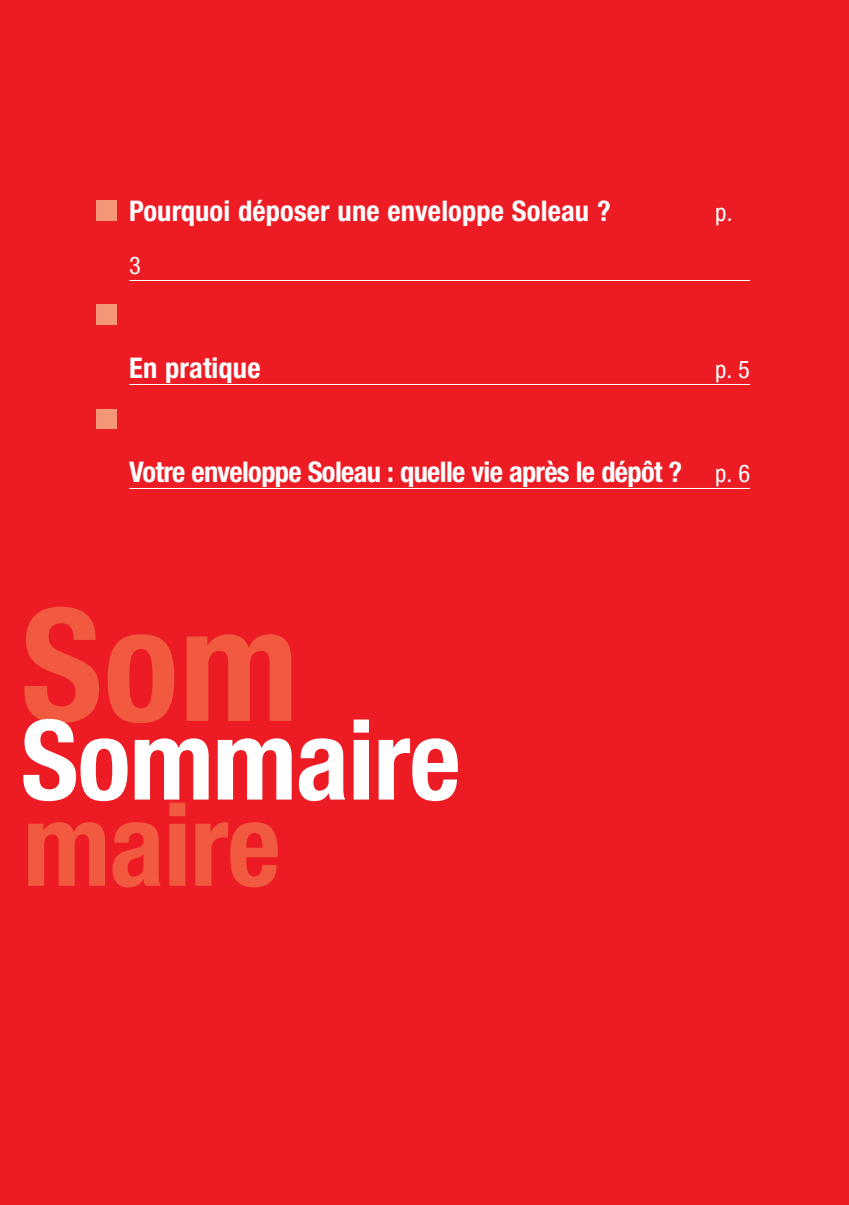
<style>
.page{position:relative;width:849px;height:1205px;background:#fff}
.page>*{position:absolute;margin:0;border:0;box-sizing:border-box;transform-origin:0 0}
.t1{font:700 condensed 156.9px "Helvetica Neue";color:#f15a3f}
.t2{font:700 condensed 115.2px "Helvetica Neue";letter-spacing:-.01em;color:#f15a3f}
.t3{font:700 condensed 110.85px "Helvetica Neue";letter-spacing:-.01em;color:#fff}
.t4{font:700 condensed 28.5px "Helvetica Neue";letter-spacing:-.01em;color:#fff}
.t5{font:condensed 24.45px "Helvetica Neue";color:#fff}
.s1{font-weight:400;font-size:24.45px}
</style>
<div class="page">
<div style="left:0;top:0;width:848px;height:1205px;background:#ed1c24"></div>
<hr style="left:129px;top:280px;width:621px;height:1px;background:#fff">
<hr style="left:129px;top:384px;width:621px;height:1px;background:#fff">
<hr style="left:129px;top:488px;width:621px;height:1px;background:#fff">
<div style="left:96px;top:201px;width:20px;height:20px;background:#f69679"></div>
<div style="left:96px;top:304px;width:20px;height:20px;background:#f69679"></div>
<div style="left:96px;top:409px;width:20px;height:20px;background:#f69679"></div>
<p class="t4" style="left:129px;top:201px;width:483px">Pourquoi déposer une enveloppe Soleau ?</p>
<p class="t5" style="left:715px;top:204px;width:19px">p.</p>
<p class="t5" style="left:129px;top:257px;width:13px">3</p>
<p class="t4" style="left:129px;top:358px;width:133px">En pratique</p>
<p class="t5" style="left:715px;top:361px;width:36px">p. 5</p>
<p class="t4" style="left:129px;top:462px;width:622px">Votre enveloppe Soleau : quelle vie après le dépôt ? <span class="s1">p. 6</span></p>
<h1 class="t1" style="left:21px;top:609px;width:279px">Som</h1>
<h3 class="t3" style="left:21px;top:720px;width:441px">Sommaire</h3>
<h2 class="t2" style="left:23px;top:804px;width:259px">maire</h2>
</div>
